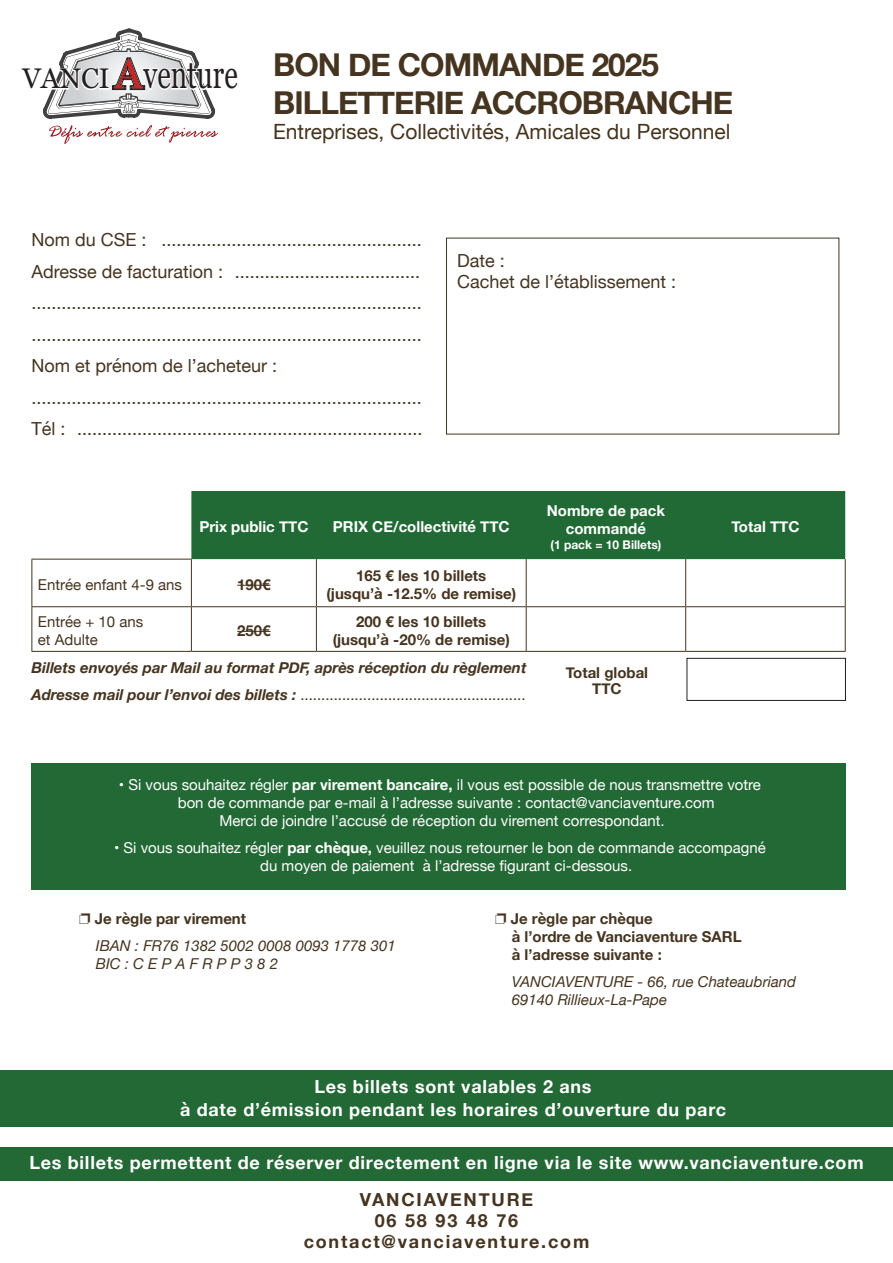
<style>
.page{position:relative;width:893px;height:1263px;background:#fff}
.page>*{position:absolute;margin:0;border:0;box-sizing:border-box;transform-origin:0 0}
.t1{font:700 31.5px/37.8px "Helvetica Neue";letter-spacing:-.03em;color:#45341f}
.t2{font:21px "Helvetica Neue";color:#45341f}
.t3{font:18px/31.5px "Helvetica Neue";color:#45341f}
.t4{font:700 18px/22.5px "Helvetica Neue";letter-spacing:.04em;color:#fff;text-align:center}
.t5{font:700 18px/21px "Helvetica Neue";letter-spacing:.1em;color:#45341f;text-align:center}
.t6{font:15px/18px "Helvetica Neue";color:#fff}
.t7{font:700 15px/18px "Helvetica Neue";color:#45341f;text-align:center}
.t8{font:italic 700 15px/27px "Helvetica Neue";color:#45341f}
.t9{font:italic 15px/18px "Helvetica Neue";color:#45341f}
.t10{font:700 15px/18px "Helvetica Neue";color:#fff;text-align:center}
.t11{font:15px/18px "Helvetica Neue";color:#45341f}
.t12{font:700 12px "Helvetica Neue";color:#fff}
.s1{font-family:"Georgia";font-weight:400;font-size:39.3px;color:#231f20}
.s2{font-weight:400;font-style:normal}
.s3{font-weight:700}
</style>
<div class="page">
<div style="left:0;top:1147px;width:893px;height:33px;background:#236935"></div>
<div style="left:0;top:1070px;width:893px;height:57px;background:#236935"></div>
<svg style="left:43px;top:28px;width:176px;height:116px"></svg>
<div style="left:191px;top:491px;width:654px;height:68px;background:#226a35"></div>
<hr style="left:32px;top:559px;width:160px;height:1px;background:#45341f">
<hr style="left:32px;top:559px;width:1px;height:47px;background:#45341f">
<hr style="left:191px;top:559px;width:1px;height:47px;background:#45341f">
<hr style="left:316px;top:559px;width:1px;height:47px;background:#45341f">
<hr style="left:526px;top:559px;width:1px;height:47px;background:#45341f">
<hr style="left:685px;top:559px;width:1px;height:47px;background:#45341f">
<hr style="left:845px;top:559px;width:1px;height:47px;background:#45341f">
<hr style="left:32px;top:606px;width:159px;height:1px;background:#45341f">
<hr style="left:32px;top:607px;width:1px;height:44px;background:#45341f">
<hr style="left:191px;top:606px;width:125px;height:1px;background:#45341f">
<hr style="left:191px;top:607px;width:1px;height:44px;background:#45341f">
<hr style="left:316px;top:606px;width:210px;height:1px;background:#45341f">
<hr style="left:316px;top:607px;width:1px;height:44px;background:#45341f">
<hr style="left:526px;top:606px;width:160px;height:1px;background:#45341f">
<hr style="left:526px;top:607px;width:1px;height:44px;background:#45341f">
<hr style="left:686px;top:606px;width:160px;height:1px;background:#45341f">
<hr style="left:685px;top:607px;width:1px;height:44px;background:#45341f">
<hr style="left:845px;top:607px;width:1px;height:44px;background:#45341f">
<hr style="left:32px;top:651px;width:159px;height:1px;background:#45341f">
<hr style="left:191px;top:651px;width:125px;height:1px;background:#45341f">
<hr style="left:316px;top:651px;width:210px;height:1px;background:#45341f">
<hr style="left:526px;top:651px;width:160px;height:1px;background:#45341f">
<hr style="left:686px;top:651px;width:160px;height:1px;background:#45341f">
<hr style="left:237px;top:585px;width:34px;height:1px;background:#45341f">
<hr style="left:237px;top:631px;width:34px;height:1px;background:#45341f">
<div style="left:32px;top:763px;width:814px;height:126px;background:#236935"></div>
<div style="left:687px;top:658px;width:159px;height:43px;border:1px solid #231f20"></div>
<h1 class="t1" style="left:273px;top:46px;width:462px;text-indent:-251px"><sub>VANCI</sub> <span class="s1">venture</span> BON DE COMMANDE 2025<br>BILLETTERIE ACCROBRANCHE</h1>
<p class="t2" style="left:273px;top:116px;width:459px">Entreprises, Collectivités, Amicales du Personnel</p>
<p class="t3" style="left:32px;top:225px;width:392px">Nom du CSE : ....................................................<br>Adresse de facturation : ..................................... .............................................................................. ..............................................................................<br>Nom et prénom de l’acheteur : ..............................................................................<br>Tél : .....................................................................</p>
<p class="t3" style="left:457px;top:251px;width:221px;line-height:21px">Date :<br>Cachet de l’établissement :</p>
<p class="t10" style="left:199px;top:518px;width:111px">Prix public TTC</p>
<p class="t10" style="left:333px;top:518px;width:178px">PRIX CE/collectivité TTC</p>
<p class="t11" style="left:38px;top:577px;width:146px">Entrée enfant 4-9 ans</p>
<p class="t7" style="left:237px;top:576px;width:35px">190€</p>
<p class="t7" style="left:326px;top:567px;width:191px">165 € les 10 billets (jusqu’à -12.5% de remise)</p>
<p class="t11" style="left:38px;top:614px;width:107px">Entrée + 10 ans et Adulte</p>
<p class="t7" style="left:237px;top:622px;width:35px">250€</p>
<p class="t7" style="left:333px;top:613px;width:179px">200 € les 10 billets (jusqu’à -20% de remise)</p>
<p class="t10" style="left:547px;top:502px;width:120px">Nombre de pack commandé</p>
<p class="t12" style="left:550px;top:535px;width:112px">(1 pack = 10 Billets)</p>
<p class="t8" style="left:31px;top:654px;width:497px">Billets envoyés par Mail au format PDF, après réception du règlement<br>Adresse mail pour l’envoi des billets : <span class="s2">......................................................</span></p>
<p class="t7" style="left:566px;top:665px;width:84px;line-height:16px">Total global<br>TTC</p>
<p class="t10" style="left:731px;top:518px;width:70px">Total TTC</p>
<p class="t6" style="left:119px;top:776px;width:643px">• Si vous souhaitez régler <span class="s3">par virement bancaire,</span> il vous est possible de nous transmettre votre</p>
<p class="t6" style="left:178px;top:794px;width:538px">bon de commande par e-mail à l’adresse suivante : contact@vanciaventure.com</p>
<p class="t6" style="left:219px;top:812px;width:447px">Merci de joindre l’accusé de réception du virement correspondant.</p>
<p class="t6" style="left:260px;top:839px;width:507px;text-indent:-146px">• Si vous souhaitez régler <span class="s3">par chèque,</span> veuillez nous retourner le bon de commande accompagné du moyen de paiement à l’adresse figurant ci-dessous.</p>
<p class="t7" style="left:95px;top:910px;width:153px">Je règle par virement</p>
<p class="t9" style="left:96px;top:937px;width:301px">IBAN : FR76 1382 5002 0008 0093 1778 301<br>BIC : C E P A F R P P 3 8 2</p>
<p class="t7" style="left:511px;top:910px;width:232px;text-align:left">Je règle par chèque<br>à l’ordre de Vanciaventure SARL à l’adresse suivante :</p>
<p class="t9" style="left:512px;top:973px;width:286px">VANCIAVENTURE - 66, rue Chateaubriand<br>69140 Rillieux-La-Pape</p>
<p class="t4" style="left:180px;top:1076px;width:548px">Les billets sont valables 2 ans<br>à date d’émission pendant les horaires d’ouverture du parc</p>
<p class="t4" style="left:29px;top:1152px;width:836px">Les billets permettent de réserver directement en ligne via le site www.vanciaventure.com</p>
<p class="t5" style="left:304px;top:1189px;width:287px">VANCIAVENTURE<br>06 58 93 48 76 contact@vanciaventure.com</p>
</div>
